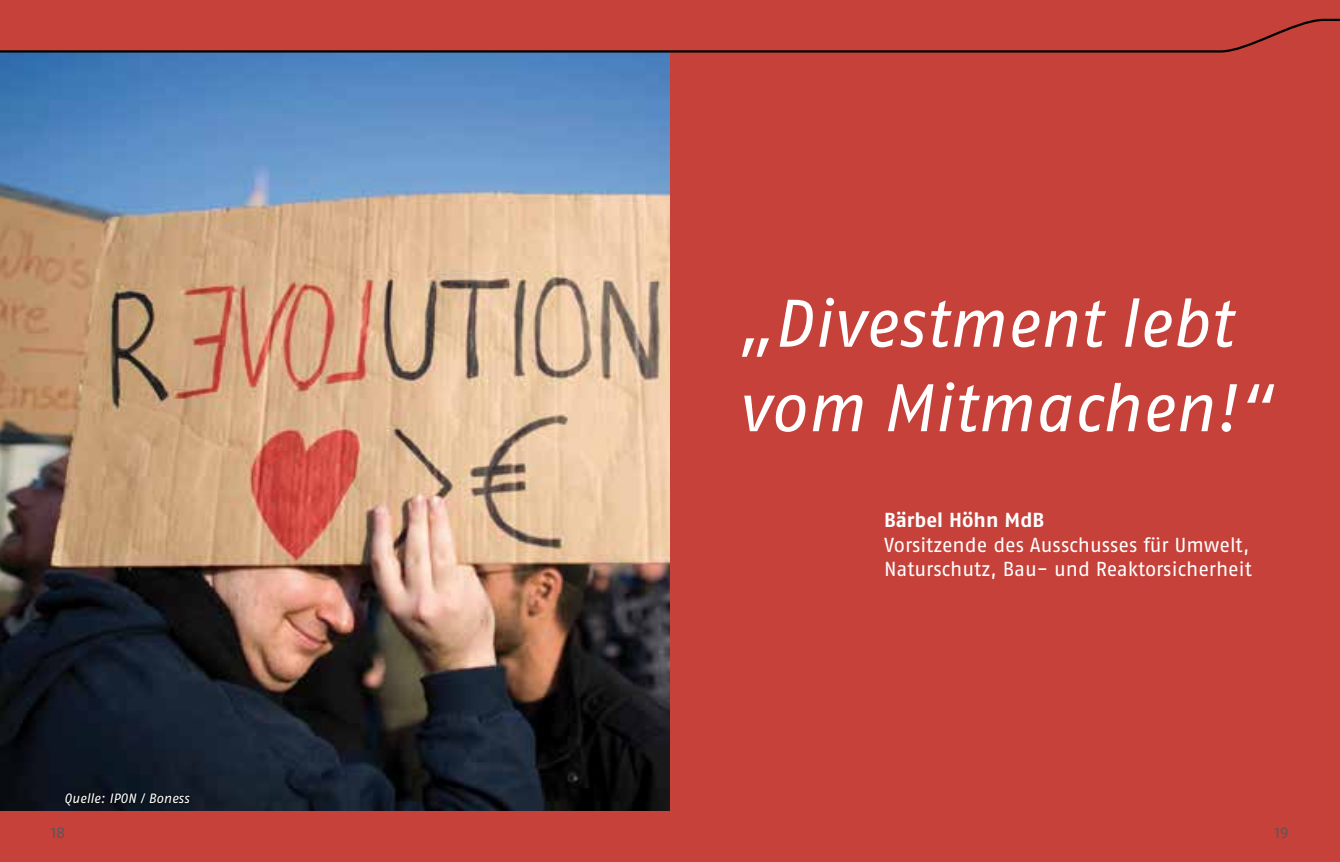
<style>
.page{position:relative;width:1340px;height:862px;background:#fff}
.page>*{position:absolute;margin:0;border:0;box-sizing:border-box;transform-origin:0 0}
.t1{font:italic 67.05px/84.4px "Fago OT";letter-spacing:-.005em;color:#fff}
.t2{font:20.25px/24.8px "Fago OT";letter-spacing:-.005em;color:#fff}
.t3{font:700 20.25px "Fago OT";color:#fff}
.t4{font:15.75px "Fago OT";color:#58585a}
.t5{font:italic 13.5px "Fago OT";color:#fff}
</style>
<div class="page">
<div style="left:0;top:0;width:1339px;height:861px;background:#c64139"></div>
<img style="left:0;top:54px;width:670px;height:756px">
<svg style="left:0;top:18px;width:1339px;height:36px"></svg>
<div style="left:64px;top:790px;width:128px;height:16px;background:linear-gradient(to right,#070c13,#0d151f)"></div>
<h1 class="t1" style="left:737px;top:281px;width:537px">„Divestment lebt vom Mitmachen!“</h1>
<p class="t5" style="left:64px;top:789px;width:127px">Quelle: IPON / Boness</p>
<p class="t3" style="left:884px;top:507px;width:162px">Bärbel Höhn MdB</p>
<p class="t2" style="left:884px;top:532px;width:369px">Vorsitzende des Ausschusses für Umwelt,<br>Naturschutz, Bau- und Reaktorsicherheit</p>
<p class="t4" style="left:51px;top:823px;width:16px">18</p>
<p class="t4" style="left:1274px;top:823px;width:15px">19</p>
</div>
